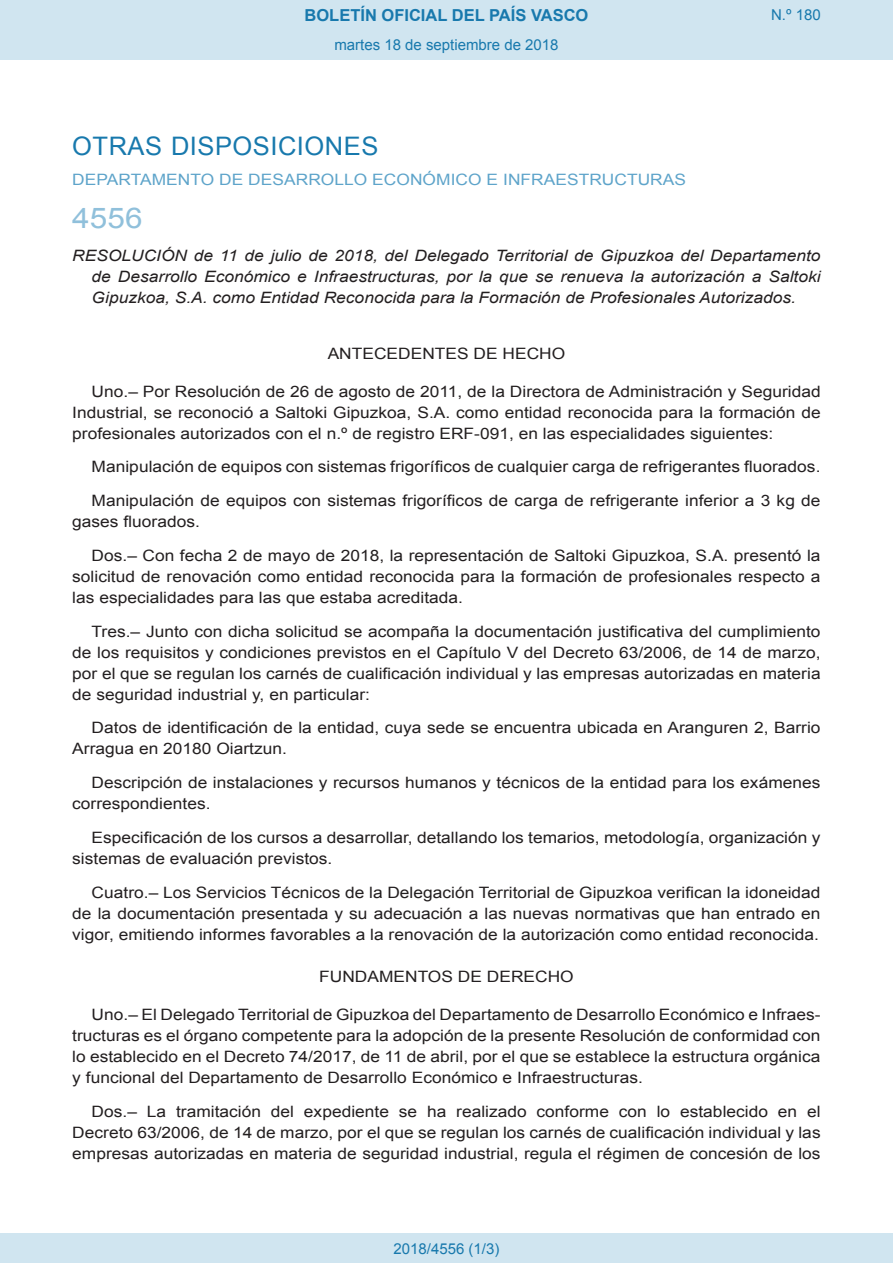
<style>
.page{position:relative;width:893px;height:1263px;background:#fff}
.page>*{position:absolute;margin:0;border:0;box-sizing:border-box;transform-origin:0 0}
.BOPVOrden{font:28.5px "Arial";color:#90c0db;scale:1.11 1}
.BOPVSeccion{font:25.5px "Arial";letter-spacing:.02em;color:#1879ad}
.t1{font:700 16.5px "Arial";color:#1879ad}
.BOPVDetalle{font:15.6px/21px "Arial";color:#231f20;text-align:justify;scale:1.11 1}
.BOPVTitulo{font:italic 15.6px/21px "Arial";color:#231f20;text-align:justify;scale:1.11 1}
.BOPVOrganismo{font:15.6px "Arial";letter-spacing:.005em;color:#5ea4ca;scale:1.11 1}
.BOPVClave{font:15.6px "Arial";color:#231f20;scale:1.11 1}
.Paginacion_Centro{font:15px "Arial";color:#1879ad}
</style>
<div class="page">
<div style="left:0;top:0;width:893px;height:60px;background:#d0e5f0"></div>
<div style="left:0;top:1233px;width:893px;height:30px;background:#d0e5f0"></div>
<p class="t1" style="left:305px;top:4px;width:285px">BOLETÍN OFICIAL DEL PAÍS VASCO</p>
<p class="Paginacion_Centro" style="left:334px;top:35px;width:226px">martes 18 de septiembre de 2018</p>
<p class="Paginacion_Centro" style="left:771px;top:5px;width:51px">N.º 180</p>
<p class="BOPVSeccion" style="left:72px;top:129px;width:308px">OTRAS DISPOSICIONES</p>
<p class="BOPVOrganismo" style="left:72px;top:169px;width:554px">DEPARTAMENTO DE DESARROLLO ECONÓMICO E INFRAESTRUCTURAS</p>
<p class="BOPVOrden" style="left:72px;top:199px;width:65px">4556</p>
<p class="BOPVTitulo" style="left:92px;top:246px;width:658px;text-indent:-19px">RESOLUCIÓN de 11 de julio de 2018, del Delegado Territorial de Gipuzkoa del Departamento de Desarrollo Económico e Infraestructuras, por la que se renueva la autorización a Saltoki Gipuzkoa, S.A. como Entidad Reconocida para la Formación de Profesionales Autorizados.</p>
<p class="BOPVClave" style="left:328px;top:343px;width:215px">ANTECEDENTES DE HECHO</p>
<p class="BOPVDetalle" style="left:72px;top:381px;width:676px;text-indent:19px">Uno.– Por Resolución de 26 de agosto de 2011, de la Directora de Administración y Seguridad Industrial, se reconoció a Saltoki Gipuzkoa, S.A. como entidad reconocida para la formación de profesionales autorizados con el n.º de registro ERF-091, en las especialidades siguientes:</p>
<p class="BOPVDetalle" style="left:92px;top:456px;width:658px">Manipulación de equipos con sistemas frigoríficos de cualquier carga de refrigerantes fluorados.</p>
<p class="BOPVDetalle" style="left:72px;top:490px;width:676px;text-indent:19px">Manipulación de equipos con sistemas frigoríficos de carga de refrigerante inferior a 3 kg de gases fluorados.</p>
<p class="BOPVDetalle" style="left:72px;top:545px;width:676px;text-indent:19px">Dos.– Con fecha 2 de mayo de 2018, la representación de Saltoki Gipuzkoa, S.A. presentó la solicitud de renovación como entidad reconocida para la formación de profesionales respecto a las especialidades para las que estaba acreditada.</p>
<p class="BOPVDetalle" style="left:72px;top:621px;width:676px;text-indent:19px">Tres.– Junto con dicha solicitud se acompaña la documentación justificativa del cumplimiento de los requisitos y condiciones previstos en el Capítulo V del Decreto 63/2006, de 14 de marzo, por el que se regulan los carnés de cualificación individual y las empresas autorizadas en materia de seguridad industrial y, en particular:</p>
<p class="BOPVDetalle" style="left:72px;top:717px;width:676px;text-indent:19px">Datos de identificación de la entidad, cuya sede se encuentra ubicada en Aranguren 2, Barrio<br>Arragua en 20180 Oiartzun.</p>
<p class="BOPVDetalle" style="left:72px;top:772px;width:675px;text-indent:19px">Descripción de instalaciones y recursos humanos y técnicos de la entidad para los exámenes correspondientes.</p>
<p class="BOPVDetalle" style="left:72px;top:827px;width:675px;text-indent:19px">Especificación de los cursos a desarrollar, detallando los temarios, metodología, organización y sistemas de evaluación previstos.</p>
<p class="BOPVDetalle" style="left:72px;top:882px;width:676px;text-indent:19px">Cuatro.– Los Servicios Técnicos de la Delegación Territorial de Gipuzkoa verifican la idoneidad de la documentación presentada y su adecuación a las nuevas normativas que han entrado en vigor, emitiendo informes favorables a la renovación de la autorización como entidad reconocida.</p>
<p class="BOPVClave" style="left:319px;top:966px;width:231px">FUNDAMENTOS DE DERECHO</p>
<p class="BOPVDetalle" style="left:72px;top:1004px;width:676px;text-indent:19px">Uno.– El Delegado Territorial de Gipuzkoa del Departamento de Desarrollo Económico e Infraes&shy;tructuras es el órgano competente para la adopción de la presente Resolución de conformidad con lo establecido en el Decreto 74/2017, de 11 de abril, por el que se establece la estructura orgánica y funcional del Departamento de Desarrollo Económico e Infraestructuras.</p>
<p class="BOPVDetalle" style="left:72px;top:1101px;width:676px;text-indent:19px">Dos.– La tramitación del expediente se ha realizado conforme con lo establecido en el Decreto 63/2006, de 14 de marzo, por el que se regulan los carnés de cualificación individual y las empresas autorizadas en materia de seguridad industrial, regula el régimen de concesión de los</p>
<p class="Paginacion_Centro" style="left:393px;top:1238px;width:107px">2018/4556 (1/3)</p>
</div>
